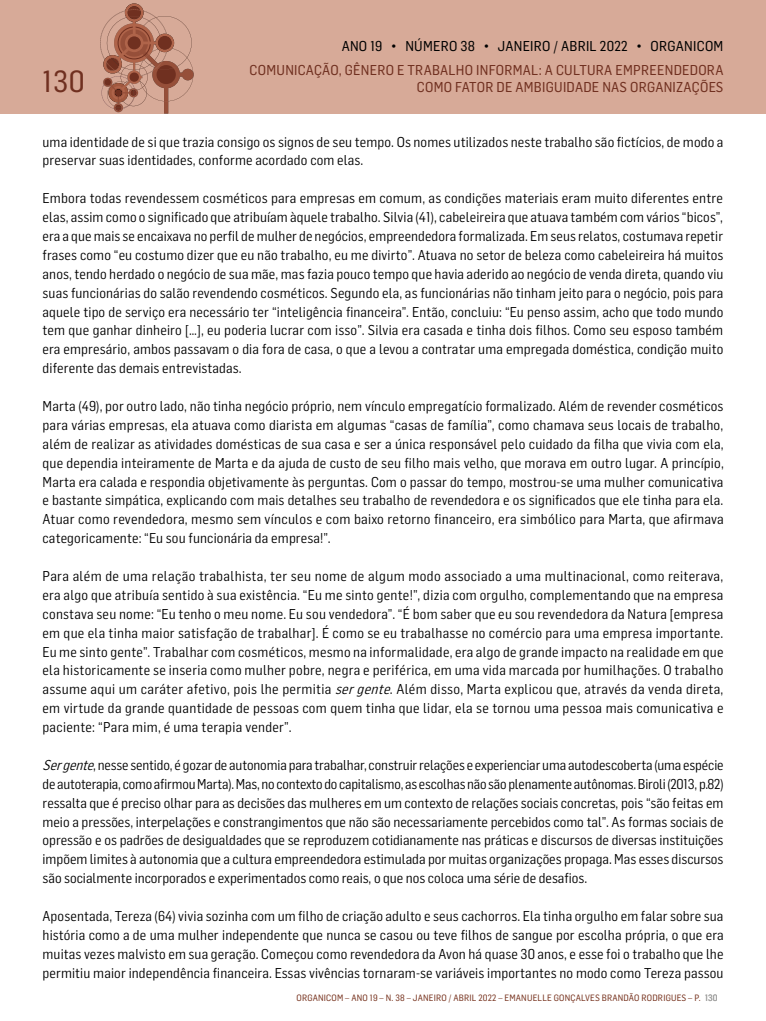
<style>
.page{position:relative;width:766px;height:1021px;background:#fff}
.page>*{position:absolute;margin:0;border:0;box-sizing:border-box;transform-origin:0 0}
.t1{font:30px "Flama Semicondensed Basic";color:#703020}
.t2{font:14px/18.9px "Flama Semicondensed";letter-spacing:.01em;color:#000;text-align:justify}
.t3{font:14px/16.8px "Flama Semicondensed Basic";letter-spacing:.02em;color:#703020;text-align:right}
.t4{font:14px "Flama Semicondensed Basic";letter-spacing:.02em;color:#000}
.t5{font:9px "Flama Semicondensed Basic";letter-spacing:.02em;color:#793622}
.s1{font-style:italic}
.s2{color:#9d9d9c}
</style>
<div class="page">
<div style="left:0;top:0;width:765px;height:113px;background:#d7aa98"></div>
<svg style="left:100px;top:3px;width:93px;height:110px"></svg>
<div style="left:158px;top:36px;width:14px;height:14px;background:#703020;border-radius:50%"></div>
<div style="left:104px;top:79px;width:7px;height:7px;background:#703020;border-radius:3px"></div>
<div style="left:128px;top:36px;width:13px;height:13px;background:#703020;border-radius:50%"></div>
<div style="left:115px;top:89px;width:7px;height:7px;background:#703020;border-radius:3px"></div>
<div style="left:129px;top:72px;width:10px;height:10px;background:#703020;border-radius:5px"></div>
<h1 class="t1" style="left:43px;top:62px;width:44px">130</h1>
<p class="t4" style="left:341px;top:37px;width:383px">ANO 19 • NÚMERO 38 • JANEIRO / ABRIL 2022 • ORGANICOM</p>
<p class="t3" style="left:249px;top:61px;width:475px">COMUNICAÇÃO, GÊNERO E TRABALHO INFORMAL: A CULTURA EMPREENDEDORA<br>COMO FATOR DE AMBIGUIDADE NAS ORGANIZAÇÕES</p>
<p class="t2" style="left:43px;top:131px;width:682px">uma identidade de si que trazia consigo os signos de seu tempo. Os nomes utilizados neste trabalho são fictícios, de modo a preservar suas identidades, conforme acordado com elas.</p>
<p class="t2" style="left:43px;top:188px;width:682px">Embora todas revendessem cosméticos para empresas em comum, as condições materiais eram muito diferentes entre elas, assim como o significado que atribuíam àquele trabalho. Silvia (41), cabeleireira que atuava também com vários “bicos”, era a que mais se encaixava no perfil de mulher de negócios, empreendedora formalizada. Em seus relatos, costumava repetir frases como “eu costumo dizer que eu não trabalho, eu me divirto”. Atuava no setor de beleza como cabeleireira há muitos anos, tendo herdado o negócio de sua mãe, mas fazia pouco tempo que havia aderido ao negócio de venda direta, quando viu suas funcionárias do salão revendendo cosméticos. Segundo ela, as funcionárias não tinham jeito para o negócio, pois para aquele tipo de serviço era necessário ter “inteligência financeira”. Então, concluiu: “Eu penso assim, acho que todo mundo tem que ganhar dinheiro […], eu poderia lucrar com isso”. Silvia era casada e tinha dois filhos. Como seu esposo também era empresário, ambos passavam o dia fora de casa, o que a levou a contratar uma empregada doméstica, condição muito diferente das demais entrevistadas.</p>
<p class="t2" style="left:43px;top:396px;width:682px">Marta (49), por outro lado, não tinha negócio próprio, nem vínculo empregatício formalizado. Além de revender cosméticos para várias empresas, ela atuava como diarista em algumas “casas de família”, como chamava seus locais de trabalho, além de realizar as atividades domésticas de sua casa e ser a única responsável pelo cuidado da filha que vivia com ela, que dependia inteiramente de Marta e da ajuda de custo de seu filho mais velho, que morava em outro lugar. A princípio, Marta era calada e respondia objetivamente às perguntas. Com o passar do tempo, mostrou-se uma mulher comunicativa e bastante simpática, explicando com mais detalhes seu trabalho de revendedora e os significados que ele tinha para ela.<br>Atuar como revendedora, mesmo sem vínculos e com baixo retorno financeiro, era simbólico para Marta, que afirmava categoricamente: “Eu sou funcionária da empresa!”.</p>
<p class="t2" style="left:43px;top:566px;width:682px">Para além de uma relação trabalhista, ter seu nome de algum modo associado a uma multinacional, como reiterava, era algo que atribuía sentido à sua existência. “Eu me sinto gente!”, dizia com orgulho, complementando que na empresa constava seu nome: “Eu tenho o meu nome. Eu sou vendedora”. “É bom saber que eu sou revendedora da Natura [empresa em que ela tinha maior satisfação de trabalhar]. É como se eu trabalhasse no comércio para uma empresa importante.<br>Eu me sinto gente”. Trabalhar com cosméticos, mesmo na informalidade, era algo de grande impacto na realidade em que ela historicamente se inseria como mulher pobre, negra e periférica, em uma vida marcada por humilhações. O trabalho assume aqui um caráter afetivo, pois lhe permitia <span class="s1">sergente</span>. Além disso, Marta explicou que, através da venda direta, em virtude da grande quantidade de pessoas com quem tinha que lidar, ela se tornou uma pessoa mais comunicativa e paciente: “Para mim, é uma terapia vender”.</p>
<p class="t2" style="left:43px;top:754px;width:682px"><span class="s1">Sergente</span>, nesse sentido, é gozar de autonomia para trabalhar, construir relações e experienciar uma autodescoberta (uma espécie de autoterapia, como afirmou Marta). Mas, no contexto do capitalismo, as escolhas não são plenamente autônomas. Biroli (2013, p. 82) ressalta que é preciso olhar para as decisões das mulheres em um contexto de relações sociais concretas, pois “são feitas em meio a pressões, interpelações e constrangimentos que não são necessariamente percebidos como tal”. As formas sociais de opressão e os padrões de desigualdades que se reproduzem cotidianamente nas práticas e discursos de diversas instituições impõem limites à autonomia que a cultura empreendedora estimulada por muitas organizações propaga. Mas esses discursos são socialmente incorporados e experimentados como reais, o que nos coloca uma série de desafios.</p>
<p class="t2" style="left:43px;top:906px;width:682px">Aposentada, Tereza (64) vivia sozinha com um filho de criação adulto e seus cachorros. Ela tinha orgulho em falar sobre sua história como a de uma mulher independente que nunca se casou ou teve filhos de sangue por escolha própria, o que era muitas vezes malvisto em sua geração. Começou como revendedora da Avon há quase 30 anos, e esse foi o trabalho que lhe permitiu maior independência financeira. Essas vivências tornaram-se variáveis importantes no modo como Tereza passou</p>
<p class="t5" style="left:296px;top:992px;width:220px">ORGANICOM – ANO 19 – N. 38 – JANEIRO / ABRIL 2022 – EMAN</p>
<p class="t5" style="left:527px;top:992px;width:12px">UELLE</p>
<p class="t5" style="left:553px;top:992px;width:60px">GON ÇALVES BRAN</p>
<p class="t5" style="left:623px;top:992px;width:96px">DÃO RODRIGUES – P. <span class="s2">130</span></p>
</div>
